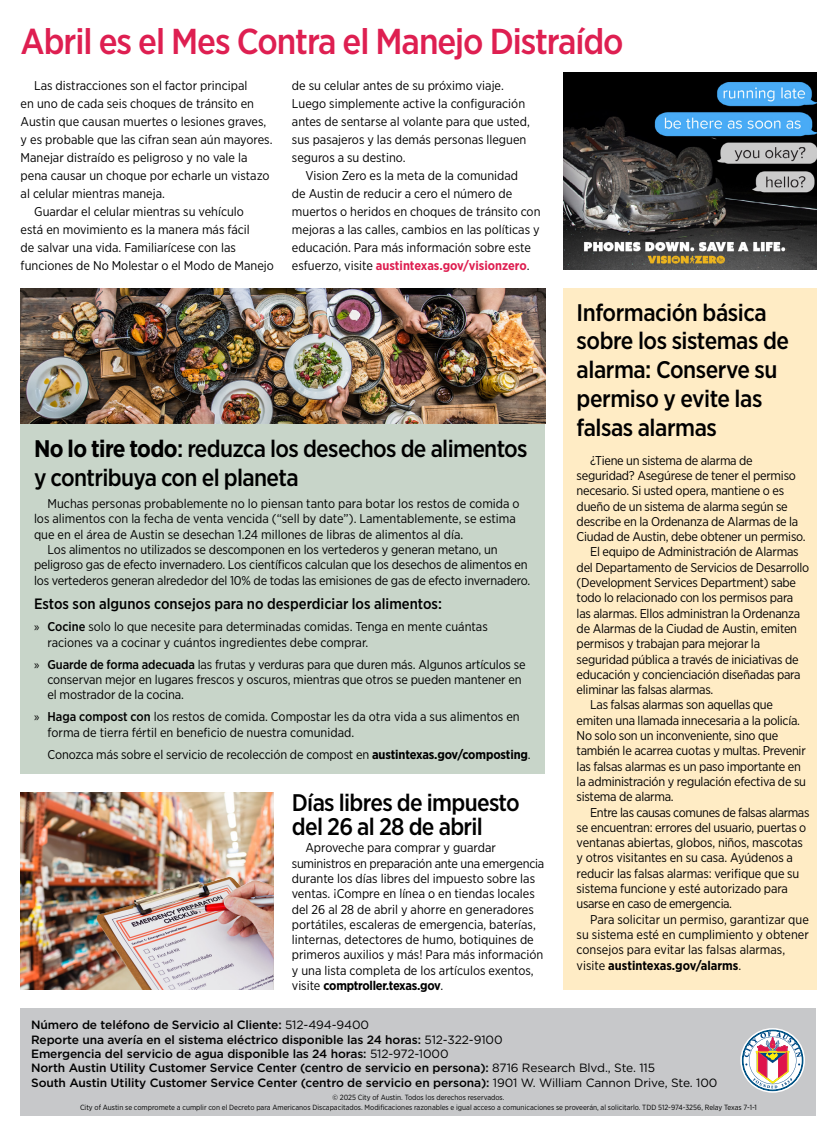
<style>
.page{position:relative;width:837px;height:1134px;background:#fff}
.page>*{position:absolute;margin:0;border:0;box-sizing:border-box;transform-origin:0 0}
.t1{font:500 36px "Gotham Narrow";letter-spacing:-.03em;color:#de1f51}
.t2{font:500 24px/28.8px "Gotham Narrow";letter-spacing:-.03em;color:#000}
.t3{font:500 15px "Gotham Narrow";color:#000}
.t4{font:12.75px/15.3px "Gotham Narrow";letter-spacing:-.01em;color:#000}
.t5{font:12.75px "Gotham Narrow";letter-spacing:-.03em;color:#000}
.t6{font:700 12.75px "Gotham Narrow";color:#000}
.t7{font:500 12px/14.4px "Gotham";letter-spacing:-.01em;color:#000}
.t8{font:7.5px/9.8px "Gotham Narrow";color:#000;text-align:center}
.s1{font-weight:700;color:#de1f51}
.s2{font-weight:700}
.s3{font-family:"Myriad Pro"}
.s4{font-weight:500}
.s5{font-weight:400}
</style>
<div class="page">
<div style="left:21px;top:1008px;width:795px;height:108px;background:#c7c8ca"></div>
<svg style="left:740px;top:1028px;width:65px;height:65px"></svg>
<svg style="left:742px;top:1030px;width:61px;height:61px;background:#c4b4ba"></svg>
<div style="left:21px;top:288px;width:524px;height:486px;background:#c8d5c9"></div>
<img style="left:563px;top:72px;width:253px;height:198px">
<img style="left:21px;top:288px;width:524px;height:135px">
<img style="left:21px;top:792px;width:253px;height:198px">
<img style="left:96px;top:877px;width:178px;height:113px">
<div style="left:563px;top:288px;width:253px;height:702px;background:#ffecc5"></div>
<h1 class="t1" style="left:21px;top:19px;width:605px">Abril es el Mes Contra el Manejo Distraído</h1>
<p class="t4" style="left:34px;top:78px;width:215px">Las distracciones son el factor principal</p>
<p class="t4" style="left:21px;top:96px;width:235px">en uno de cada seis choques de tránsito en</p>
<p class="t4" style="left:21px;top:114px;width:247px">Austin que causan muertes o lesiones graves,</p>
<p class="t4" style="left:21px;top:132px;width:253px">y es probable que las cifran sean aún mayores.</p>
<p class="t4" style="left:21px;top:150px;width:228px">Manejar distraído es peligroso y no vale la</p>
<p class="t4" style="left:21px;top:168px;width:250px">pena causar un choque por echarle un vistazo</p>
<p class="t4" style="left:21px;top:186px;width:146px">al celular mientras maneja.</p>
<p class="t4" style="left:34px;top:204px;width:211px">Guardar el celular mientras su vehículo</p>
<p class="t4" style="left:21px;top:222px;width:231px">está en movimiento es la manera más fácil</p>
<p class="t4" style="left:21px;top:240px;width:217px">de salvar una vida. Familiarícese con las</p>
<p class="t4" style="left:21px;top:258px;width:255px">funciones de No Molestar o el Modo de Manejo</p>
<p class="t4" style="left:292px;top:76px;width:240px;line-height:18px">de su celular antes de su próximo viaje.<br>Luego simplemente active la configuración antes de sentarse al volante para que usted, sus pasajeros y las demás personas lleguen seguros a su destino.</p>
<p class="t4" style="left:292px;top:166px;width:250px;line-height:18px;text-indent:14px">Vision Zero es la meta de la comunidad<br>de Austin de reducir a cero el número de muertos o heridos en choques de tránsito con mejoras a las calles, cambios en las políticas y educación. Para más información sobre este esfuerzo, visite <span class="s1">austintexas.gov/visionzero</span>.</p>
<h2 class="t2" style="left:34px;top:434px;width:495px"><span class="s2">No lo tire todo</span>: reduzca los desechos de alimentos y contribuya con el planeta</h2>
<p class="t4" style="left:48px;top:496px;width:474px">Muchas personas probablemente no lo piensan tanto para botar los restos de comida o</p>
<p class="t4" style="left:34px;top:511px;width:483px">los alimentos con la fecha de venta vencida (“sell by date”). Lamentablemente, se estima</p>
<p class="t4" style="left:34px;top:526px;width:431px">que en el área de Austin se desechan 1.24 millones de libras de alimentos al día.</p>
<p class="t4" style="left:48px;top:542px;width:452px">Los alimentos no utilizados se descomponen en los vertederos y generan metano, un</p>
<p class="t4" style="left:34px;top:557px;width:495px">peligroso gas de efecto invernadero. Los científicos calculan que los desechos de alimentos en</p>
<p class="t4" style="left:34px;top:572px;width:498px">los vertederos generan alrededor del 10% de todas las emisiones de gas de efecto invernadero.</p>
<p class="t3" style="left:34px;top:595px;width:409px">Estos son algunos consejos para no desperdiciar los alimentos:</p>
<p class="t4" style="left:48px;top:619px;width:442px;text-indent:-14px"><span class="s3">»</span> <span class="s4">Cocine</span> solo lo que necesite para determinadas comidas. Tenga en mente cuántas raciones va a cocinar y cuántos ingredientes debe comprar.</p>
<p class="t4" style="left:48px;top:656px;width:480px;text-indent:-14px"><span class="s3">»</span> <span class="s4">Guarde de forma adecuada</span> las frutas y verduras para que duren más. Algunos artículos se conservan mejor en lugares frescos y oscuros, mientras que otros se pueden mantener en el mostrador de la cocina.</p>
<p class="t4" style="left:48px;top:709px;width:474px;text-indent:-14px"><span class="s3">»</span> <span class="s4">Haga compost con</span> los restos de comida. Compostar les da otra vida a sus alimentos en forma de tierra fértil en beneficio de nuestra comunidad.</p>
<p class="t4" style="left:48px;top:746px;width:485px">Conozca más sobre el servicio de recolección de compost en <span class="s2">austintexas.gov/composting</span>.</p>
<h2 class="t2" style="left:292px;top:790px;width:229px;line-height:24px">Días libres de impuesto del 26 al 28 de abril</h2>
<p class="t4" style="left:292px;top:840px;width:254px;text-indent:14px">Aproveche para comprar y guardar suministros en preparación ante una emergencia durante los días libres del impuesto sobre las ventas. ¡Compre en línea o en tiendas locales del 26 al 28 de abril y ahorre en generadores portátiles, escaleras de emergencia, baterías, linternas, detectores de humo, botiquines de primeros auxilios y más! Para más información y una lista completa de los artículos exentos, visite <span class="s2">comptroller.texas.gov</span>.</p>
<h2 class="t2" style="left:577px;top:298px;width:214px">Información básica sobre los sistemas de alarma: Conserve su permiso y evite las falsas alarmas</h2>
<p class="t4" style="left:590px;top:452px;width:164px">¿Tiene un sistema de alarma de</p>
<p class="t4" style="left:577px;top:468px;width:221px">seguridad? Asegúrese de tener el permiso</p>
<p class="t4" style="left:577px;top:483px;width:209px">necesario. Si usted opera, mantiene o es</p>
<p class="t4" style="left:577px;top:498px;width:213px">dueño de un sistema de alarma según se</p>
<p class="t4" style="left:577px;top:514px;width:223px">describe en la Ordenanza de Alarmas de la</p>
<p class="t4" style="left:577px;top:529px;width:231px">Ciudad de Austin, debe obtener un permiso.</p>
<p class="t4" style="left:590px;top:544px;width:210px">El equipo de Administración de Alarmas</p>
<p class="t4" style="left:577px;top:559px;width:234px">del Departamento de Servicios de Desarrollo</p>
<p class="t4" style="left:577px;top:575px;width:221px">(Development Services Department) sabe</p>
<p class="t4" style="left:577px;top:590px;width:218px">todo lo relacionado con los permisos para</p>
<p class="t4" style="left:577px;top:605px;width:225px">las alarmas. Ellos administran la Ordenanza</p>
<p class="t4" style="left:577px;top:621px;width:222px">de Alarmas de la Ciudad de Austin, emiten</p>
<p class="t4" style="left:577px;top:636px;width:185px">permisos y trabajan para mejorar la</p>
<p class="t4" style="left:577px;top:651px;width:223px">seguridad pública a través de iniciativas de</p>
<p class="t4" style="left:577px;top:667px;width:226px">educación y concienciación diseñadas para</p>
<p class="t4" style="left:577px;top:682px;width:138px">eliminar las falsas alarmas.</p>
<p class="t4" style="left:590px;top:697px;width:184px">Las falsas alarmas son aquellas que</p>
<p class="t4" style="left:577px;top:712px;width:225px">emiten una llamada innecesaria a la policía.</p>
<p class="t4" style="left:577px;top:728px;width:203px">No solo son un inconveniente, sino que</p>
<p class="t4" style="left:577px;top:743px;width:231px">también le acarrea cuotas y multas. Prevenir</p>
<p class="t4" style="left:577px;top:758px;width:226px">las falsas alarmas es un paso importante en</p>
<p class="t4" style="left:577px;top:774px;width:231px">la administración y regulación efectiva de su</p>
<p class="t4" style="left:577px;top:789px;width:99px">sistema de alarma.</p>
<p class="t5" style="left:590px;top:804px;width:221px">Entre las causas comunes de falsas alarmas</p>
<p class="t4" style="left:577px;top:820px;width:231px">se encuentran: errores del usuario, puertas o</p>
<p class="t4" style="left:577px;top:835px;width:228px">ventanas abiertas, globos, niños, mascotas</p>
<p class="t4" style="left:577px;top:850px;width:218px">y otros visitantes en su casa. Ayúdenos a</p>
<p class="t4" style="left:577px;top:865px;width:224px">reducir las falsas alarmas: verifique que su</p>
<p class="t4" style="left:577px;top:881px;width:213px">sistema funcione y esté autorizado para</p>
<p class="t5" style="left:577px;top:896px;width:157px">usarse en caso de emergencia.</p>
<p class="t4" style="left:590px;top:911px;width:220px">Para solicitar un permiso, garantizar que</p>
<p class="t4" style="left:577px;top:927px;width:234px">su sistema esté en cumplimiento y obtener</p>
<p class="t4" style="left:577px;top:942px;width:210px">consejos para evitar las falsas alarmas,</p>
<p class="t6" style="left:577px;top:957px;width:166px"><span class="s5">visite</span> austintexas.gov/alarms<span class="s5">.</span></p>
<p class="t7" style="left:31px;top:1018px;width:688px">Número de teléfono de Servicio al Cliente: <span class="s5">512-494-9400<br></span>Reporte una avería en el sistema eléctrico disponible las 24 horas: <span class="s5">512-322-9100<br></span>Emergencia del servicio de agua disponible las 24 horas: <span class="s5">512-972-1000<br></span>North Austin Utility Customer Service Center (centro de servicio en persona): <span class="s5">8716 Research Blvd., Ste. 115<br></span>South Austin Utility Customer Service Center (centro de servicio en persona): <span class="s5">1901 W. William Cannon Drive, Ste. 100</span></p>
<p class="t8" style="left:80px;top:1093px;width:678px">© 2025 City of Austin. Todos los derechos reservados.<br>City of Austin se compromete a cumplir con el Decreto para Americanos Discapacitados. Modificaciones razonables e igual acceso a comunicaciones se proveerán, al solicitarlo. TDD 512-974-3256, Relay Texas 7-1-1</p>
</div>
